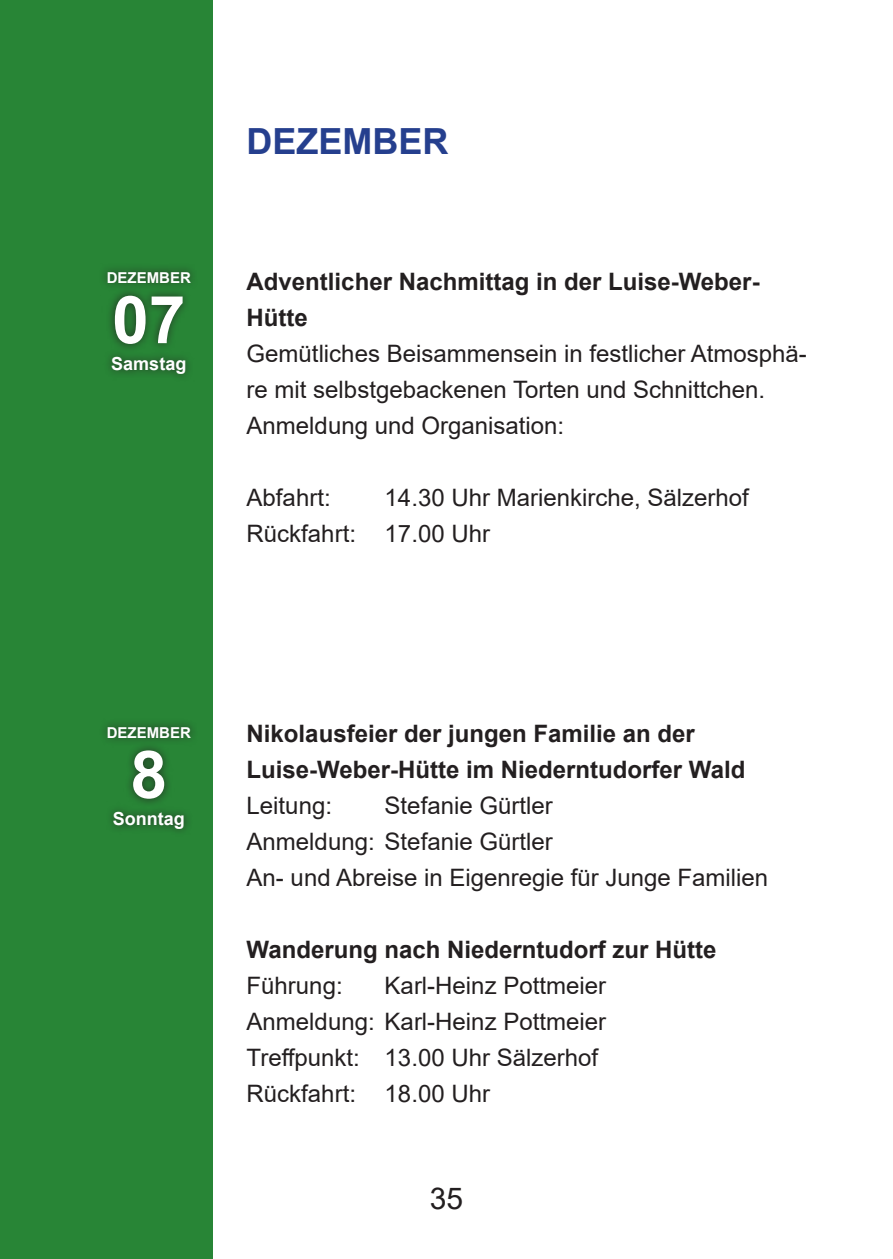
<style>
.page{position:relative;width:893px;height:1259px;background:#fff}
.page>*{position:absolute;margin:0;border:0;box-sizing:border-box;transform-origin:0 0}
.t1{font:700 66px "Arial";color:#fff}
.t2{font:700 36px "Arial";color:#253f8e}
.t3{font:30px "Arial";color:#231f20}
.t4{font:24px/36px "Arial";color:#231f20}
.t5{font:700 24px/36px "Arial";color:#231f20}
.t6{font:700 18px "Arial";color:#fff}
.t7{font:700 15px "Arial";color:#fff}
</style>
<div class="page">
<div style="left:0;top:0;width:213px;height:1259px;background:#288536"></div>
<div style="left:99px;top:263px;width:99px;height:119px;background:#231f20;opacity:.75"></div>
<div style="left:98px;top:718px;width:101px;height:119px;background:#231f20;opacity:.75"></div>
<p class="t7" style="left:107px;top:272px;width:86px">DEZEMBER</p>
<h1 class="t1" style="left:112px;top:295px;width:75px">07</h1>
<p class="t6" style="left:111px;top:357px;width:77px">Samstag</p>
<h2 class="t2" style="left:247px;top:128px;width:203px">DEZEMBER</h2>
<p class="t5" style="left:247px;top:265px;width:514px">Adventlicher Nachmittag in der Luise-Weber-<br>Hütte</p>
<p class="t4" style="left:247px;top:337px;width:562px">Gemütliches Beisammensein in festlicher Atmosphä&shy;re mit selbstgebackenen Torten und Schnittchen.<br>Anmeldung und Organisation:</p>
<p class="t4" style="left:247px;top:481px;width:86px">Abfahrt:</p>
<p class="t4" style="left:247px;top:481px;width:504px;text-indent:138px">14.30 Uhr Marienkirche, Sälzerhof<br>Rückfahrt: 17.00 Uhr</p>
<p class="t7" style="left:107px;top:727px;width:86px">DEZEMBER</p>
<h1 class="t1" style="left:130px;top:750px;width:38px">8</h1>
<p class="t6" style="left:113px;top:812px;width:73px">Sonntag</p>
<p class="t5" style="left:247px;top:718px;width:500px">Nikolausfeier der jungen Familie an der<br>Luise-Weber-Hütte im Niederntudorfer Wald</p>
<p class="t4" style="left:247px;top:790px;width:87px">Leitung:</p>
<p class="t4" style="left:247px;top:790px;width:523px;text-indent:138px">Stefanie Gürtler<br>Anmeldung: Stefanie Gürtler<br>An- und Abreise in Eigenregie für Junge Familien</p>
<p class="t5" style="left:247px;top:934px;width:471px">Wanderung nach Niederntudorf zur Hütte</p>
<p class="t4" style="left:247px;top:970px;width:98px">Führung:</p>
<p class="t4" style="left:247px;top:970px;width:361px;text-indent:138px">Karl-Heinz Pottmeier<br>Anmeldung: Karl-Heinz Pottmeier<br>Tre昀昀punkt: 13.00 Uhr Sälzerhof<br>Rückfahrt: 18.00 Uhr</p>
<p class="t3" style="left:430px;top:1186px;width:35px">35</p>
</div>
